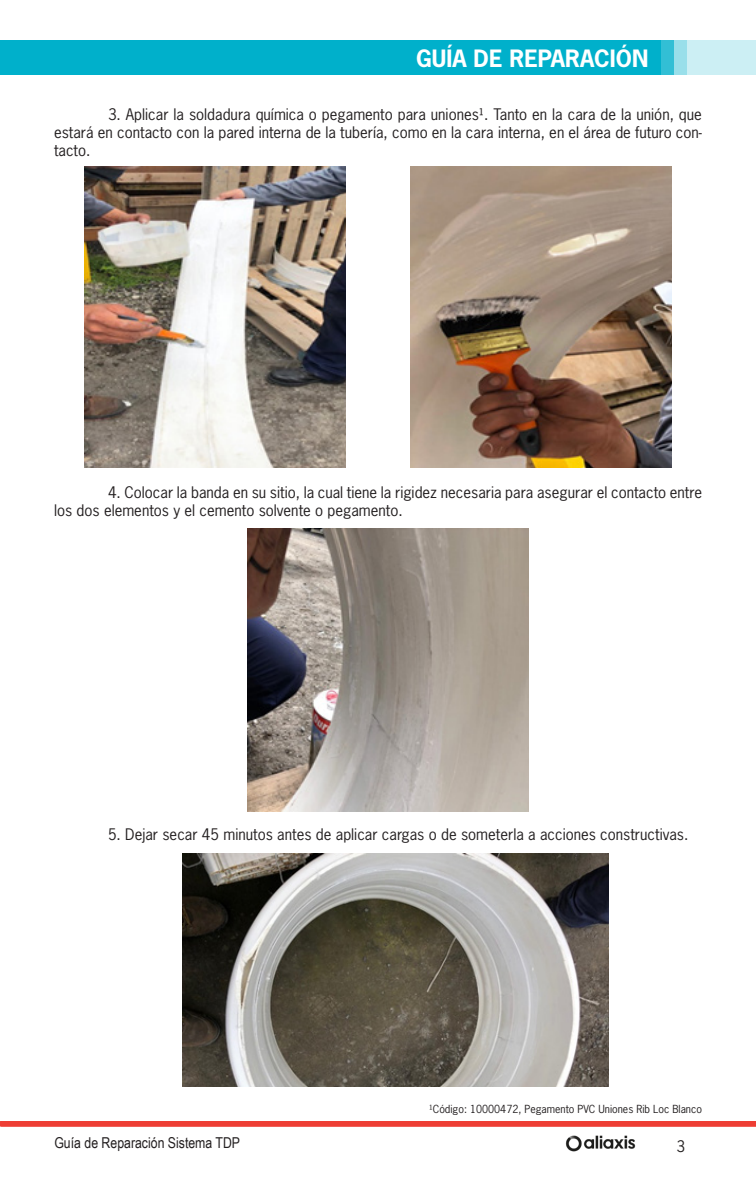
<style>
.page{position:relative;width:756px;height:1188px;background:#fff}
.page>*{position:absolute;margin:0;border:0;box-sizing:border-box;transform-origin:0 0}
.t1{font:700 22.5px "News Gothic Std";color:#fff}
.t2{font:15px/18px "News Gothic Std";color:#231f20;text-align:justify}
.t3{font:15px "Arial Narrow";color:#231f20}
.t4{font:10.5px "News Gothic Std";color:#231f20}
</style>
<div class="page">
<div style="left:0;top:41px;width:756px;height:34px;background:#00b0cb"></div>
<div style="left:687px;top:41px;width:69px;height:34px;background:#cceff4"></div>
<div style="left:674px;top:41px;width:13px;height:34px;background:#99dfea"></div>
<div style="left:661px;top:41px;width:13px;height:34px;background:#32bfd5"></div>
<div style="left:1px;top:1121px;width:755px;height:6px;background:#ee3e34"></div>
<img style="left:551px;top:1126px;width:97px;height:26px">
<img style="left:84px;top:166px;width:262px;height:302px">
<img style="left:411px;top:166px;width:261px;height:302px">
<img style="left:248px;top:529px;width:280px;height:282px">
<img style="left:182px;top:854px;width:427px;height:233px">
<p class="t1" style="left:416px;top:43px;width:234px">GUÍA DE REPARACIÓN</p>
<p class="t2" style="left:54px;top:105px;width:650px;text-indent:54px">3. Aplicar la soldadura química o pegamento para uniones1. Tanto en la cara de la unión, que estará en contacto con la pared interna de la tubería, como en la cara interna, en el área de futuro con&shy;tacto.</p>
<p class="t2" style="left:54px;top:483px;width:650px;text-indent:54px">4. Colocar la banda en su sitio, la cual tiene la rigidez necesaria para asegurar el contacto entre los dos elementos y el cemento solvente o pegamento.</p>
<p class="t2" style="left:108px;top:825px;width:582px">5. Dejar secar 45 minutos antes de aplicar cargas o de someterla a acciones constructivas.</p>
<p class="t4" style="left:429px;top:1103px;width:274px">1Código: 10000472, Pegamento PVC Uniones Rib Loc Blanco</p>
<p class="t3" style="left:54px;top:1131px;width:187px">Guía de Reparación Sistema TDP</p>
<p class="t2" style="left:676px;top:1137px;width:10px">3</p>
</div>
